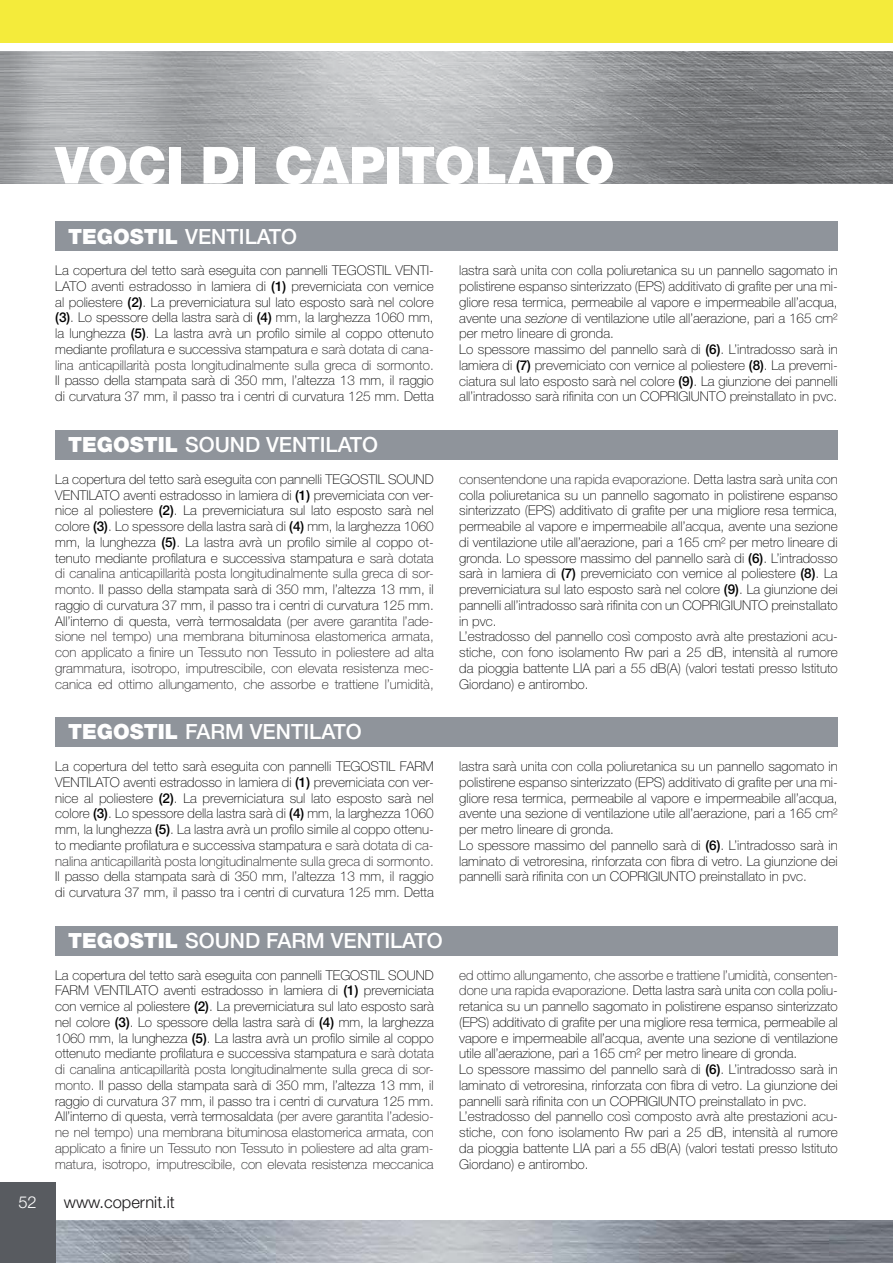
<style>
.page{position:relative;width:893px;height:1263px;background:#fff}
.page>*{position:absolute;margin:0;border:0;box-sizing:border-box;transform-origin:0 0}
.t1{font:900 51px "Helvetica Neue LT Std";letter-spacing:-.005em;color:#fff}
.t2{font:500 21px "Helvetica Neue LT Std";color:#fff}
.t3{font:300 16.5px "Helvetica Neue LT Std";color:#191719}
.t4{font:300 16.5px "Helvetica Neue LT Std";color:#fff}
.t5{font:100 13.5px/15.8px "Helvetica Neue LT Std";color:#000}
.s1{font-weight:900}
.s2{font-weight:500}
.s3{color:#191719}
.s4{font-style:italic}
</style>
<div class="page">
<img style="left:0;top:51px;width:892px;height:132px">
<div style="left:0;top:0;width:892px;height:43px;background:#f4eb3b"></div>
<img style="left:55px;top:1220px;width:837px;height:43px">
<div style="left:0;top:1182px;width:55px;height:81px;background:#585b60"></div>
<div style="left:55px;top:221px;width:782px;height:30px;background:#8f949b"></div>
<div style="left:55px;top:430px;width:782px;height:30px;background:#8f949b"></div>
<div style="left:55px;top:717px;width:782px;height:30px;background:#8f949b"></div>
<div style="left:55px;top:926px;width:782px;height:29px;background:#8f949b"></div>
<h1 class="t1" style="left:55px;top:136px;width:561px">VOCI DI CAPITOLATO</h1>
<h2 class="t2" style="left:68px;top:229px;width:231px"><span class="s1">TEGOSTIL</span> VENTILATO</h2>
<p class="t5" style="left:55px;top:264px;width:380px;text-align:justify">La copertura del tetto sarà eseguita con pannelli TEGOSTIL VENTI-LATO aventi estradosso in lamiera di <span class="s2">(1)</span> preverniciata con vernice al poliestere <span class="s2">(2)</span>. La preverniciatura sul lato esposto sarà nel colore <span class="s2">(3)</span>. Lo spessore della lastra sarà di <span class="s2">(4)</span> mm, la larghezza 1060 mm, la lunghezza <span class="s2">(5)</span>. La lastra avrà un profilo simile al coppo ottenuto mediante profilatura e successiva stampatura <span class="s3">e sarà dotata di cana&shy;lina anticapillarità posta longitudinalmente sulla greca di sormonto.</span></p>
<p class="t5" style="left:55px;top:374px;width:380px">Il passo della stampata sarà di 350 mm, l’altezza 13 mm, il raggio di curvatura 37 mm, il passo tra i centri di curvatura 125 mm. Detta</p>
<p class="t5" style="left:459px;top:264px;width:380px">lastra sarà unita con colla poliuretanica su un pannello sagomato in polistirene espanso sinterizzato (EPS) additivato di grafite per una mi&shy;gliore resa termica, permeabile al vapore e impermeabile all’acqua, avente una <span class="s4">sezione</span> di ventilazione utile all’aerazione, pari a 165 cm² per metro lineare di gronda.<br>Lo spessore massimo del pannello sarà di <span class="s2">(6)</span>. L’intradosso sarà in lamiera di <span class="s2">(7)</span> preverniciato con vernice al poliestere <span class="s2">(8)</span>. La preverni&shy;ciatura sul lato esposto sarà nel colore <span class="s2">(9)</span>. La giunzione dei pannelli all’intradosso sarà rifinita con un COPRIGIUNTO preinstallato in pvc.</p>
<h2 class="t2" style="left:68px;top:437px;width:311px"><span class="s1">TEGOSTIL</span> SOUND VENTILATO</h2>
<p class="t5" style="left:55px;top:472px;width:380px;text-align:justify">La copertura del tetto sarà eseguita con pannelli TEGOSTIL SOUND VENTILATO aventi estradosso in lamiera di <span class="s2">(1)</span> preverniciata con ver&shy;nice al poliestere <span class="s2">(2)</span>. La preverniciatura sul lato esposto sarà nel colore <span class="s2">(3)</span>. Lo spessore della lastra sarà di <span class="s2">(4)</span> mm, la larghezza 1060 mm, la lunghezza <span class="s2">(5)</span>. La lastra avrà un profilo simile al coppo ot&shy;tenuto mediante profilatura e successiva stampatura <span class="s3">e sarà dotata di canalina anticapillarità posta longitudinalmente sulla greca di sor&shy;monto.</span> Il passo della stampata sarà di 350 mm, l’altezza 13 mm, il raggio di curvatura 37 mm, il passo tra i centri di curvatura 125 mm.<br>All’interno di questa, verrà termosaldata <span class="s3">(per avere garantita l’ade&shy;sione nel tempo) una membrana bituminosa elastomerica armata, con applicato a finire un Tessuto non Tessuto in poliestere ad alta grammatura, isotropo, imputrescibile, con elevata resistenza mec&shy;canica ed ottimo allungamento, che assorbe e trattiene l’umidità,</span></p>
<p class="t5" style="left:459px;top:472px;width:380px"><span class="s3">consentendone una rapida evaporazione.</span> Detta lastra sarà unita con colla poliuretanica su un pannello sagomato in polistirene espanso sinterizzato (EPS) additivato di grafite per una migliore resa termica, permeabile al vapore e impermeabile all’acqua, avente una sezione di ventilazione utile all’aerazione, pari a 165 cm² per metro lineare di gronda. Lo spessore massimo del pannello sarà di <span class="s2">(6)</span>. L’intradosso sarà in lamiera di <span class="s2">(7)</span> preverniciato con vernice al poliestere <span class="s2">(8)</span>. La preverniciatura sul lato esposto sarà nel colore <span class="s2">(9)</span>. La giunzione dei pannelli all’intradosso sarà rifinita con un COPRIGIUNTO preinstallato in pvc.<br>L’estradosso del pannello così composto avrà alte prestazioni acu&shy;stiche, con fono isolamento Rw pari a 25 dB, intensità al rumore da pioggia battente LIA pari a 55 dB(A) (valori testati presso Istituto Giordano) e antirombo.</p>
<h2 class="t2" style="left:68px;top:724px;width:295px"><span class="s1">TEGOSTIL</span> FARM VENTILATO</h2>
<p class="t5" style="left:55px;top:760px;width:380px;text-align:justify">La copertura del tetto sarà eseguita con pannelli TEGOSTIL FARM VENTILATO aventi estradosso in lamiera di <span class="s2">(1)</span> preverniciata con ver&shy;nice al poliestere <span class="s2">(2)</span>. La preverniciatura sul lato esposto sarà nel colore <span class="s2">(3)</span>. Lo spessore della lastra sarà di <span class="s2">(4)</span> mm, la larghezza 1060 mm, la lunghezza <span class="s2">(5)</span>. La lastra avrà un profilo simile al coppo ottenu&shy;to mediante profilatura e successiva stampatura <span class="s3">e sarà dotata di ca&shy;nalina anticapillarità posta longitudinalmente sulla greca di sormonto.</span></p>
<p class="t5" style="left:55px;top:870px;width:380px">Il passo della stampata sarà di 350 mm, l’altezza 13 mm, il raggio di curvatura 37 mm, il passo tra i centri di curvatura 125 mm. Detta</p>
<p class="t5" style="left:459px;top:760px;width:380px">lastra sarà unita con colla poliuretanica su un pannello sagomato in polistirene espanso sinterizzato (EPS) additivato di grafite per una mi&shy;gliore resa termica, permeabile al vapore e impermeabile all’acqua, avente una sezione di ventilazione utile all’aerazione, pari a 165 cm² per metro lineare di gronda.<br>Lo spessore massimo del pannello sarà di <span class="s2">(6)</span>. L’intradosso sarà in laminato di vetroresina, rinforzata con fibra di vetro. La giunzione dei pannelli sarà rifinita con un COPRIGIUNTO preinstallato in pvc.</p>
<h2 class="t2" style="left:68px;top:933px;width:376px"><span class="s1">TEGOSTIL</span> SOUND FARM VENTILATO</h2>
<p class="t5" style="left:55px;top:968px;width:380px;text-align:justify">La copertura del tetto sarà eseguita con pannelli TEGOSTIL SOUND FARM VENTILATO aventi estradosso in lamiera di <span class="s2">(1)</span> preverniciata con vernice al poliestere <span class="s2">(2)</span>. La preverniciatura sul lato esposto sarà nel colore <span class="s2">(3)</span>. Lo spessore della lastra sarà di <span class="s2">(4)</span> mm, la larghezza 1060 mm, la lunghezza <span class="s2">(5)</span>. La lastra avrà un profilo simile al coppo ottenuto mediante profilatura e successiva stampatura <span class="s3">e sarà dotata di canalina anticapillarità posta longitudinalmente sulla greca di sor&shy;monto.</span> Il passo della stampata sarà di 350 mm, l’altezza 13 mm, il raggio di curvatura 37 mm, il passo tra i centri di curvatura 125 mm.<br>All’interno di questa, verrà termosaldata <span class="s3">(per avere garantita l’adesio&shy;ne nel tempo) una membrana bituminosa elastomerica armata, con applicato a finire un Tessuto non Tessuto in poliestere ad alta gram&shy;matura, isotropo, imputrescibile, con elevata resistenza meccanica</span></p>
<p class="t5" style="left:459px;top:968px;width:380px"><span class="s3">ed ottimo allungamento, che assorbe e trattiene l’umidità, consenten&shy;done una rapida evaporazione.</span> Detta lastra sarà unita con colla poliu&shy;retanica su un pannello sagomato in polistirene espanso sinterizzato (EPS) additivato di grafite per una migliore resa termica, permeabile al vapore e impermeabile all’acqua, avente una sezione di ventilazione utile all’aerazione, pari a 165 cm² per metro lineare di gronda.<br>Lo spessore massimo del pannello sarà di <span class="s2">(6)</span>. L’intradosso sarà in laminato di vetroresina, rinforzata con fibra di vetro. La giunzione dei pannelli sarà rifinita con un COPRIGIUNTO preinstallato in pvc.<br>L’estradosso del pannello così composto avrà alte prestazioni acu&shy;stiche, con fono isolamento Rw pari a 25 dB, intensità al rumore da pioggia battente LIA pari a 55 dB(A) (valori testati presso Istituto Giordano) e antirombo.</p>
<p class="t4" style="left:18px;top:1197px;width:20px">52</p>
<p class="t3" style="left:64px;top:1197px;width:112px">www.copernit.it</p>
</div>
